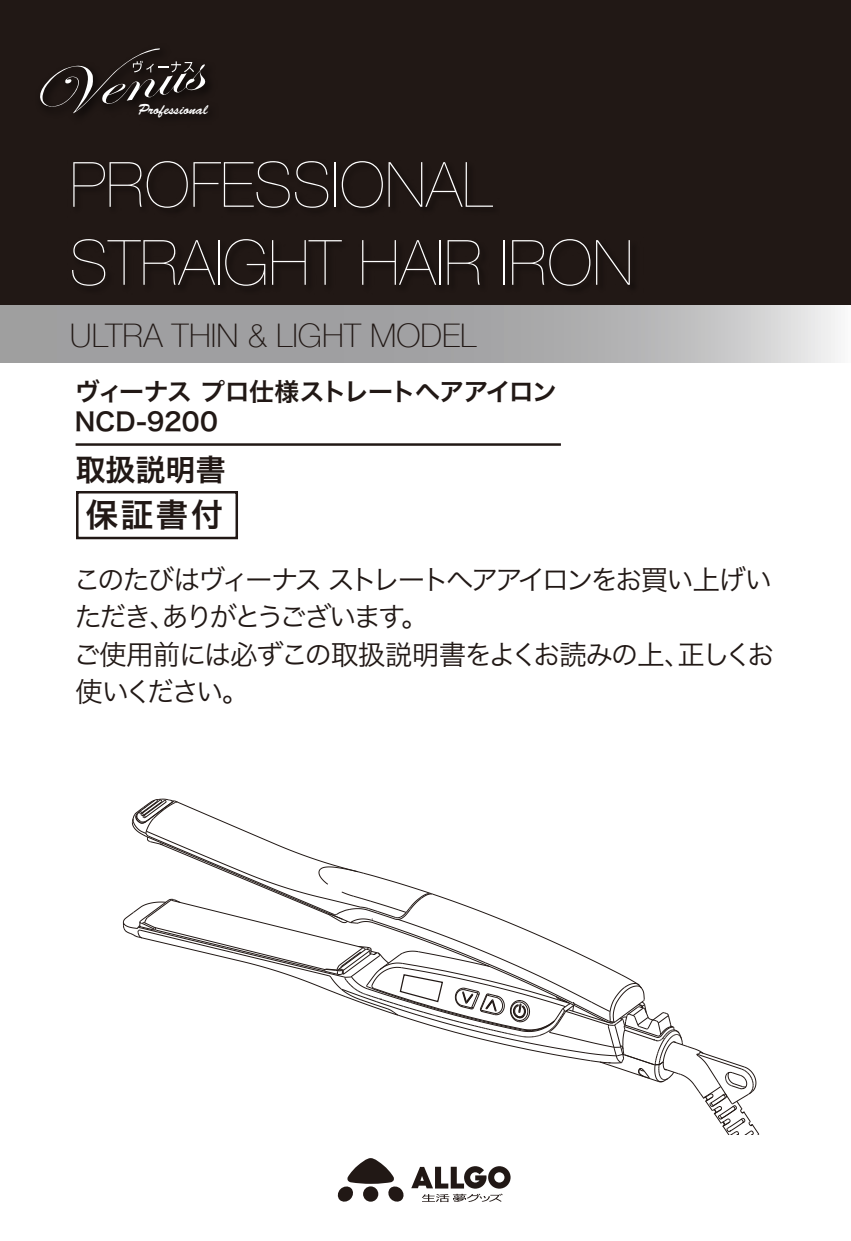
<style>
.page{position:relative;width:851px;height:1241px;background:#fff}
.page>*{position:absolute;margin:0;border:0;box-sizing:border-box;transform-origin:0 0}
.t1{font:200 62.5px/78px "Helvetica Neue";letter-spacing:.005em;color:#fff}
.t2{font:100 32.5px "Helvetica Neue";letter-spacing:.005em;color:#211815}
.t3{font:32.5px "Hira Kaku Pro W6";color:#211815}
.t4{font:30px "Hira Kaku Pro W6";color:#211815}
.t5{font:27.5px/37.5px "Hira Kaku Pro W3";letter-spacing:-.1em;color:#211815}
.t6{font:25px "Hira Kaku Pro W6";letter-spacing:-.055em;color:#211815}
.t7{font:25px "Hira Kaku Pro W6";letter-spacing:-.03em;color:#211815}
.t8{font:14.5px "Brush Script Std";color:#fff}
</style>
<div class="page">
<svg style="left:411px;top:1166px;width:99px;height:35px"></svg>
<svg style="left:337px;top:1158px;width:67px;height:44px"></svg>
<hr style="left:76px;top:443px;width:485px;height:2px;background:#211815">
<div style="left:76px;top:491px;width:162px;height:48px;border:2px solid #211815"></div>
<svg style="left:123px;top:798px;width:636px;height:336px"></svg>
<div style="left:0;top:0;width:850px;height:306px;background:#211815"></div>
<img style="left:67px;top:305px;width:576px;height:1px">
<svg style="left:40px;top:48px;width:166px;height:65px"></svg>
<svg style="left:0;top:306px;width:838px;height:56px;background:#adadae"></svg>
<p class="t8" style="left:138px;top:101px;width:71px">Professional</p>
<h1 class="t1" style="left:70px;top:143px;width:564px">PROFESSIONAL<br>STRAIGHT HAIR IRON</h1>
<p class="t2" style="left:70px;top:311px;width:408px">ULTRA THIN &amp; LIGHT MODEL</p>
<p class="t6" style="left:75px;top:369px;width:483px">ヴィーナス プロ仕様ストレートヘアアイロン</p>
<p class="t7" style="left:75px;top:399px;width:145px">NCD-9200</p>
<p class="t4" style="left:76px;top:442px;width:152px">取扱説明書</p>
<p class="t3" style="left:86px;top:485px;width:139px">保証書付</p>
<p class="t5" style="left:73px;top:558px;width:702px">このたびはヴィーナス ストレートヘアアイロンをお買い上げいただき、ありがとうございます。<br>ご使用前には必ずこの取扱説明書をよくお読みの上、正しくお使いください。</p>
</div>
